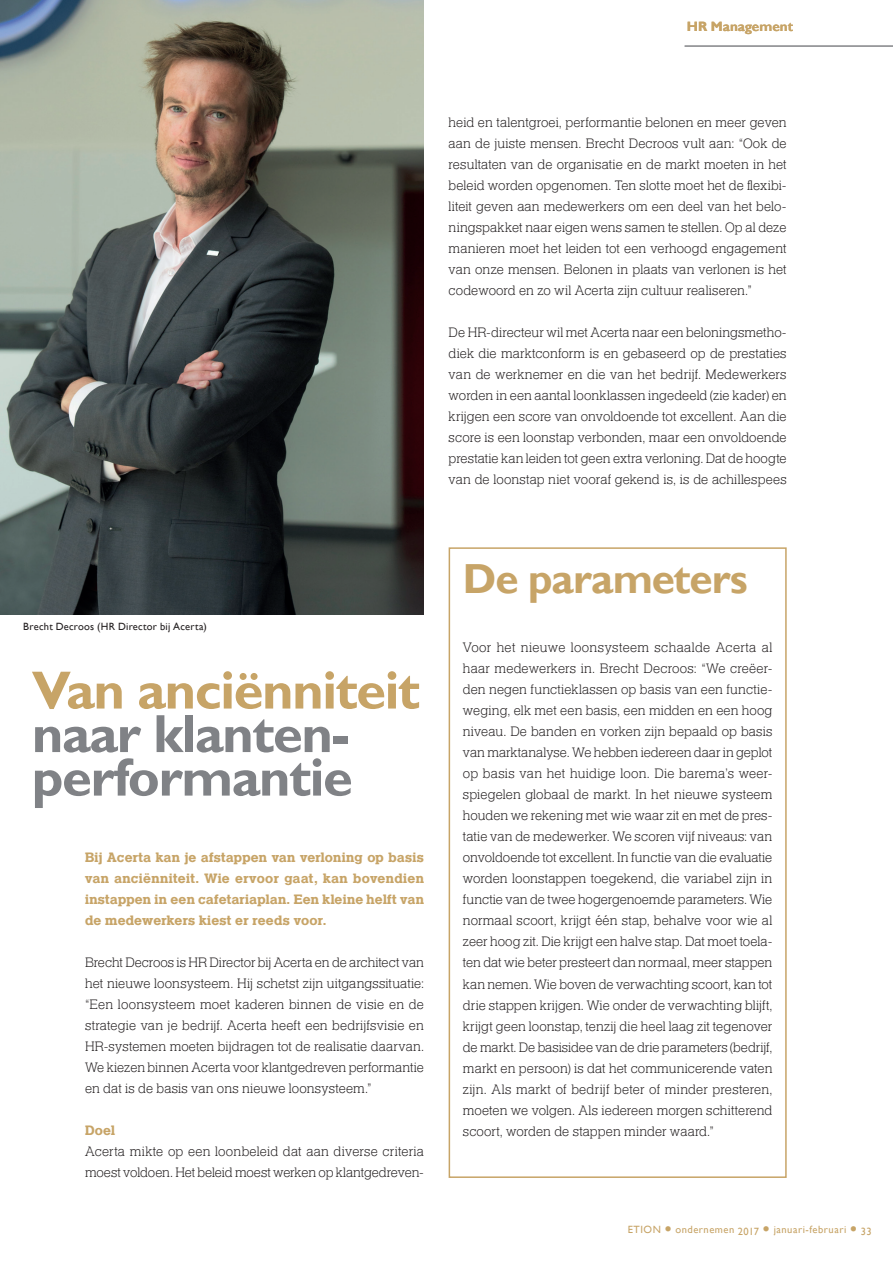
<style>
.page{position:relative;width:893px;height:1263px;background:#fff}
.page>*{position:absolute;margin:0;border:0;box-sizing:border-box;transform-origin:0 0}
.t1{font:700 54px/43.5px "Gill Sans Std";letter-spacing:-.025em;color:#808286}
.t2{font:700 54px "Gill Sans Std";letter-spacing:-.025em;color:#c7a467}
.t3{font:700 42px "Gill Sans";letter-spacing:-.025em;color:#c7a467}
.t4{font:300 14.25px/21px "Helserif";letter-spacing:.005em;color:#231f20;text-align:justify}
.t5{font:700 14.25px/21px "Helserif";letter-spacing:.01em;color:#c7a467;text-align:justify}
.t6{font:700 13.5px "Gill Sans";color:#c7a467}
.t7{font:10.5px "Gill Sans";letter-spacing:.05em;color:#c7a467}
.t8{font:10.5px "Gill Sans";letter-spacing:.02em;color:#231f20}
.s1{font-size:21px}
</style>
<div class="page">
<img style="left:0;top:0;width:423px;height:614px">
<hr style="left:685px;top:46px;width:208px;height:1px;background:#818386">
<div style="left:449px;top:547px;width:338px;height:631px;border:2px solid #c7a467"></div>
<p class="t6" style="left:687px;top:18px;width:108px">HR Management</p>
<p class="t4" style="left:449px;top:113px;width:340px">heid en talentgroei, performantie belonen en meer geven aan de juiste mensen. Brecht Decroos vult aan: “Ook de resultaten van de organisatie en de markt moeten in het beleid worden opgenomen. Ten slotte moet het de flexibi&shy;liteit geven aan medewerkers om een deel van het belo&shy;ningspakket naar eigen wens samen te stellen. Op al deze manieren moet het leiden tot een verhoogd engagement van onze mensen. Belonen in plaats van verlonen is het codewoord en zo wil Acerta zijn cultuur realiseren.”</p>
<p class="t4" style="left:449px;top:323px;width:340px">De HR-directeur wil met Acerta naar een beloningsmetho&shy;diek die marktconform is en gebaseerd op de prestaties van de werknemer en die van het bedrijf. Medewerkers worden in een aantal loonklassen ingedeeld (zie kader) en krijgen een score van onvoldoende tot excellent. Aan die score is een loonstap verbonden, maar een onvoldoende prestatie kan leiden tot geen extra verloning. Dat de hoogte van de loonstap niet vooraf gekend is, is de achillespees</p>
<p class="t8" style="left:23px;top:620px;width:185px">Brecht Decroos (HR Director bij Acerta)</p>
<h1 class="t2" style="left:32px;top:658px;width:389px">Van anciënniteit</h1>
<h1 class="t1" style="left:32px;top:712px;width:322px">naar klanten&shy;performantie</h1>
<p class="t5" style="left:85px;top:848px;width:340px">Bij Acerta kan je afstappen van verloning op basis van anciënniteit. Wie ervoor gaat, kan bovendien instappen in een cafetariaplan. Een kleine helft van de medewerkers kiest er reeds voor.</p>
<p class="t4" style="left:85px;top:953px;width:340px">Brecht Decroos is HR Director bij Acerta en de architect van het nieuwe loonsysteem. Hij schetst zijn uitgangssituatie: “Een loonsysteem moet kaderen binnen de visie en de strategie van je bedrijf. Acerta heeft een bedrijfsvisie en HR-systemen moeten bijdragen tot de realisatie daarvan.<br>We kiezen binnen Acerta voor klantgedreven performantie en dat is de basis van ons nieuwe loonsysteem.”</p>
<p class="t5" style="left:85px;top:1121px;width:32px">Doel</p>
<p class="t4" style="left:85px;top:1142px;width:340px">Acerta mikte op een loonbeleid dat aan diverse criteria moest voldoen. Het beleid moest werken op klantgedreven-</p>
<h2 class="t3" style="left:463px;top:553px;width:286px">De parameters</h2>
<p class="t4" style="left:463px;top:638px;width:311px">Voor het nieuwe loonsysteem schaalde Acerta al haar medewerkers in. Brecht Decroos: “We creëer&shy;den negen functieklassen op basis van een functie&shy;weging, elk met een basis, een midden en een hoog niveau. De banden en vorken zijn bepaald op basis van marktanalyse. We hebben iedereen daar in geplot op basis van het huidige loon. Die barema’s weer&shy;spiegelen globaal de markt. In het nieuwe systeem houden we rekening met wie waar zit en met de pres&shy;tatie van de medewerker. We scoren vijf niveaus: van onvoldoende tot excellent. In functie van die evaluatie worden loonstappen toegekend, die variabel zijn in functie van de twee hogergenoemde parameters. Wie normaal scoort, krijgt één stap, behalve voor wie al zeer hoog zit. Die krijgt een halve stap. Dat moet toela&shy;ten dat wie beter presteert dan normaal, meer stappen kan nemen. Wie boven de verwachting scoort, kan tot drie stappen krijgen. Wie onder de verwachting blijft, krijgt geen loonstap, tenzij die heel laag zit tegenover de markt. De basisidee van de drie parameters (bedrijf, markt en persoon) is dat het communicerende vaten zijn. Als markt of bedrijf beter of minder presteren, moeten we volgen. Als iedereen morgen schitterend scoort, worden de stappen minder waard.”</p>
<p class="t7" style="left:628px;top:1223px;width:245px">ETION <span class="s1">•</span> ondernemen 2017 <span class="s1">•</span> januari-februari <span class="s1">•</span> 33</p>
</div>
